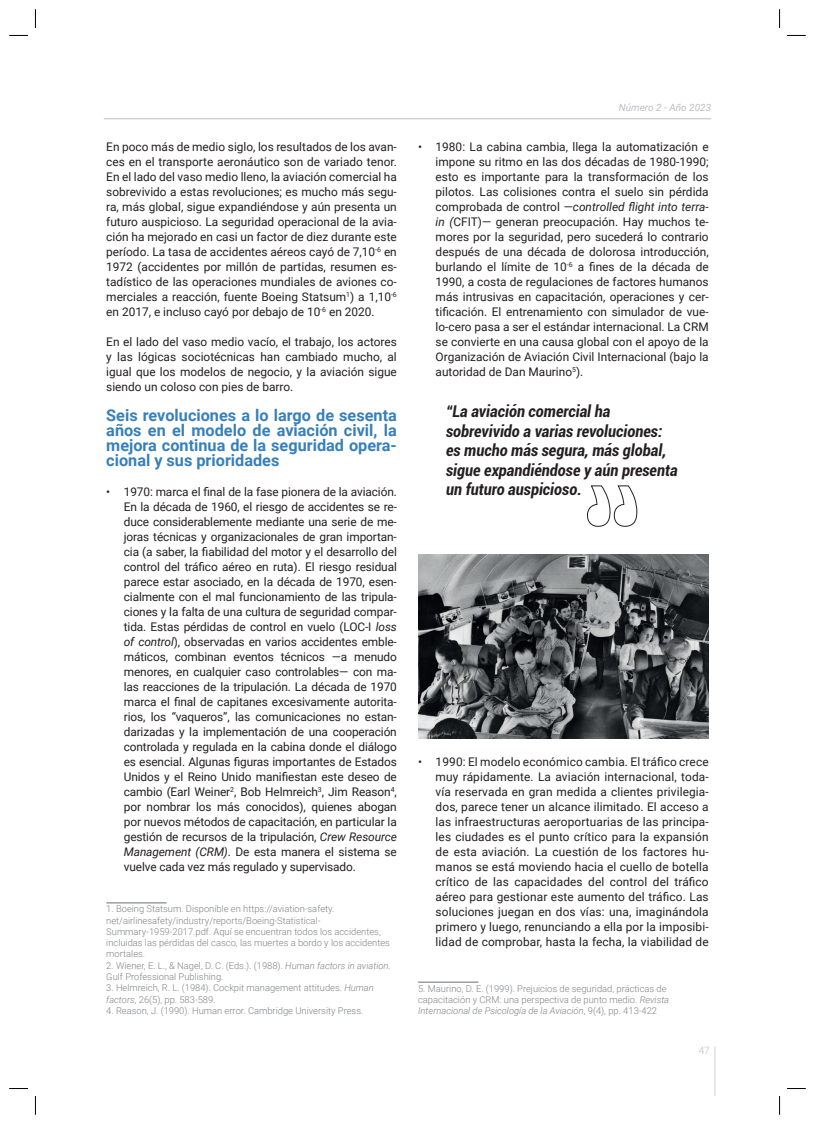
<style>
.page{position:relative;width:815px;height:1124px;background:#fff}
.page>*{position:absolute;margin:0;border:0;box-sizing:border-box;transform-origin:0 0}
.t1{font:italic 700 condensed 16.25px/19.5px "Roboto";color:#231f20}
.t2{font:700 16.25px/15px "Roboto";color:#3780bb;text-align:justify}
.t3{font:11.88px/15px "Roboto";color:#231f20;text-align:justify}
.t4{font:italic 10px "Roboto";color:#bcbdc0}
.t5{font:300 10px "Roboto";color:#bcbdc0}
.t6{font:300 9.38px/11.2px "Roboto";color:#808285}
.s1{font-style:italic}
</style>
<div class="page">
<hr style="left:104px;top:118px;width:607px;height:1px;background:#bcbdc0">
<hr style="left:715px;top:1046px;width:1px;height:49px;background:#d1d2d4">
<hr style="left:106px;top:902px;width:61px;height:1px;background:#6c6d70">
<hr style="left:418px;top:981px;width:60px;height:1px;background:#6c6d70">
<svg style="left:587px;top:485px;width:50px;height:42px"></svg>
<img style="left:418px;top:554px;width:291px;height:184px">
<svg style="left:9px;top:35px;width:19px;height:1px"></svg>
<svg style="left:787px;top:35px;width:19px;height:1px"></svg>
<svg style="left:9px;top:1088px;width:19px;height:1px"></svg>
<svg style="left:787px;top:1088px;width:19px;height:1px"></svg>
<svg style="left:35px;top:9px;width:1px;height:19px"></svg>
<svg style="left:35px;top:1096px;width:1px;height:18px"></svg>
<svg style="left:779px;top:9px;width:1px;height:19px"></svg>
<svg style="left:779px;top:1096px;width:1px;height:18px"></svg>
<p class="t3" style="left:106px;top:138px;width:292px">En poco más de medio siglo, los resultados de los avan&shy;ces en el transporte aeronáutico son de variado tenor.<br>En el lado del vaso medio lleno, la aviación comercial ha sobrevivido a estas revoluciones; es mucho más segu&shy;ra, más global, sigue expandiéndose y aún presenta un futuro auspicioso. La seguridad operacional de la avia&shy;ción ha mejorado en casi un factor de diez durante este período. La tasa de accidentes aéreos cayó de 7,10<sup>-6</sup> en 1972 (accidentes por millón de partidas, resumen es&shy;tadístico de las operaciones mundiales de aviones co&shy;merciales a reacción, fuente Boeing Statsum<sup>1</sup>) a 1,10<sup>-6 </sup>en 2017, e incluso cayó por debajo de 10<sup>-6</sup> en 2020.</p>
<p class="t3" style="left:106px;top:333px;width:292px">En el lado del vaso medio vacío, el trabajo, los actores y las lógicas sociotécnicas han cambiado mucho, al igual que los modelos de negocio, y la aviación sigue siendo un coloso con pies de barro.</p>
<h1 class="t2" style="left:106px;top:407px;width:292px">Seis revoluciones a lo largo de sesenta años en el modelo de aviación civil, la mejora continua de la seguridad opera&shy;cional y sus prioridades</h1>
<p class="t3" style="left:124px;top:483px;width:275px;text-indent:-18px">• 1970: marca el final de la fase pionera de la aviación.<br>En la década de 1960, el riesgo de accidentes se re&shy;duce considerablemente mediante una serie de me&shy;joras técnicas y organizacionales de gran importan&shy;cia (a saber, la fiabilidad del motor y el desarrollo del control del tráfico aéreo en ruta). El riesgo residual parece estar asociado, en la década de 1970, esen&shy;cialmente con el mal funcionamiento de las tripula&shy;ciones y la falta de una cultura de seguridad compar&shy;tida. Estas pérdidas de control en vuelo (LOC-I <span class="s1">loss of control</span>), observadas en varios accidentes emble&shy;máticos, combinan eventos técnicos —a menudo menores, en cualquier caso controlables— con ma&shy;las reacciones de la tripulación. La década de 1970 marca el final de capitanes excesivamente autorita&shy;rios, los “vaqueros”, las comunicaciones no estan&shy;darizadas y la implementación de una cooperación controlada y regulada en la cabina donde el diálogo es esencial. Algunas figuras importantes de Estados Unidos y el Reino Unido manifiestan este deseo de cambio (Earl Weiner<sup>2</sup>, Bob Helmreich<sup>3</sup>, Jim Reason<sup>4</sup>, por nombrar los más conocidos), quienes abogan por nuevos métodos de capacitación, en particular la gestión de recursos de la tripulación, <span class="s1">Crew Resource Management (CRM)</span>. De esta manera el sistema se vuelve cada vez más regulado y supervisado.</p>
<p class="t6" style="left:106px;top:903px;width:285px">1. Boeing Statsum. Disponible en https://aviation-safety. net/airlinesafety/industry/reports/Boeing-Statistical-Summary-1959-2017.pdf. Aquí se encuentran todos los accidentes, incluidas las pérdidas del casco, las muertes a bordo y los accidentes mortales.</p>
<p class="t6" style="left:106px;top:959px;width:286px">2. Wiener, E. L., &amp; Nagel, D. C. (Eds.). (1988). <span class="s1">Human factors in aviation</span>.<br>Gulf Professional Publishing.</p>
<p class="t6" style="left:106px;top:981px;width:269px">3. Helmreich, R. L. (1984). Cockpit management attitudes. <span class="s1">Human factors</span>, 26(5), pp. 583-589.</p>
<p class="t6" style="left:106px;top:1004px;width:259px">4. Reason, J. (1990). Human error. Cambridge University Press.</p>
<p class="t4" style="left:619px;top:100px;width:94px">Número 2 - Año 2023</p>
<p class="t3" style="left:436px;top:138px;width:275px;text-indent:-17px">• 1980: La cabina cambia, llega la automatización e impone su ritmo en las dos décadas de 1980-1990; esto es importante para la transformación de los pilotos. Las colisiones contra el suelo sin pérdida comprobada de control —<span class="s1">controlled flight into terra&shy;in (</span>CFIT)— generan preocupación. Hay muchos te&shy;mores por la seguridad, pero sucederá lo contrario después de una década de dolorosa introducción, burlando el límite de 10<sup>-6</sup> a fines de la década de 1990, a costa de regulaciones de factores humanos más intrusivas en capacitación, operaciones y cer&shy;tificación. El entrenamiento con simulador de vue&shy;lo-cero pasa a ser el estándar internacional. La CRM se convierte en una causa global con el apoyo de la Organización de Aviación Civil Internacional (bajo la autoridad de Dan Maurino<sup>5</sup>).</p>
<h1 class="t1" style="left:446px;top:401px;width:233px">“La aviación comercial ha sobrevivido a varias revoluciones: es mucho más segura, más global, sigue expandiéndose y aún presenta un futuro auspicioso.</h1>
<p class="t3" style="left:436px;top:753px;width:275px;text-indent:-18px">• 1990: El modelo económico cambia. El tráfico crece muy rápidamente. La aviación internacional, toda&shy;vía reservada en gran medida a clientes privilegia&shy;dos, parece tener un alcance ilimitado. El acceso a las infraestructuras aeroportuarias de las principa&shy;les ciudades es el punto crítico para la expansión de esta aviación. La cuestión de los factores hu&shy;manos se está moviendo hacia el cuello de botella crítico de las capacidades del control del tráfico aéreo para gestionar este aumento del tráfico. Las soluciones juegan en dos vías: una, imaginándola primero y luego, renunciando a ella por la imposibi&shy;lidad de comprobar, hasta la fecha, la viabilidad de</p>
<p class="t6" style="left:418px;top:982px;width:253px">5. Maurino, D. E. (1999). Prejuicios de seguridad, prácticas de capacitación y CRM: una perspectiva de punto medio. <span class="s1">Revista<br>Internacional de Psicología de la Aviación</span>, 9(4), pp. 413-422</p>
<p class="t5" style="left:699px;top:1043px;width:13px">47</p>
</div>
